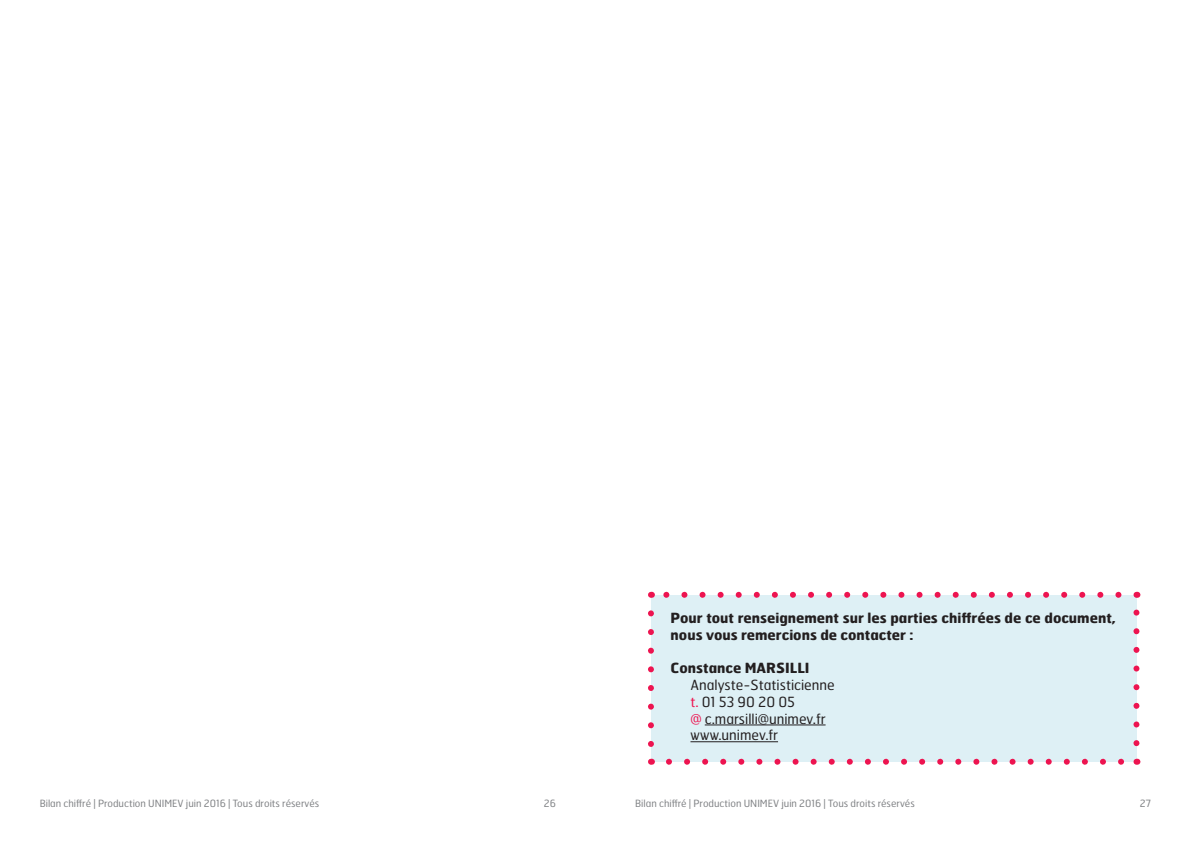
<style>
.page{position:relative;width:1191px;height:842px;background:#fff}
.page>*{position:absolute;margin:0;border:0;box-sizing:border-box;transform-origin:0 0}
.t1{font:700 14px/16.8px "Hermes FB";color:#231f20}
.t2{font:14px/16.8px "Hermes FB";color:#231f20}
.t3{font:10px "Hermes FB";color:#808285}
.s1{color:#ed1450}
</style>
<div class="page">
<div style="left:651px;top:595px;width:485px;height:167px;background:#def0f5"></div>
<svg style="left:648px;top:613px;width:6px;height:134px"></svg>
<svg style="left:669px;top:759px;width:455px;height:6px"></svg>
<svg style="left:1133px;top:604px;width:6px;height:139px"></svg>
<svg style="left:663px;top:592px;width:455px;height:6px"></svg>
<hr style="left:705px;top:725px;width:120px;height:1px;background:#231f20">
<hr style="left:690px;top:741px;width:88px;height:1px;background:#231f20">
<h1 class="t1" style="left:670px;top:609px;width:447px">Pour tout renseignement sur les parties chiffrées de ce document, nous vous remercions de contacter :</h1>
<h1 class="t1" style="left:670px;top:659px;width:140px">Constance MARSILLI</h1>
<h1 class="t2" style="left:690px;top:676px;width:146px">Analyste-Statisticienne <span class="s1">t.</span> 01 53 90 20 05<br><span class="s1">@</span> c.marsilli@unimev.fr www.unimev.fr</h1>
<p class="t3" style="left:40px;top:797px;width:281px">Bilan chiffré | Production UNIMEV juin 2016 | Tous droits réservés</p>
<p class="t3" style="left:544px;top:797px;width:14px">26</p>
<p class="t3" style="left:635px;top:797px;width:281px">Bilan chiffré | Production UNIMEV juin 2016 | Tous droits réservés</p>
<p class="t3" style="left:1139px;top:797px;width:13px">27</p>
</div>
